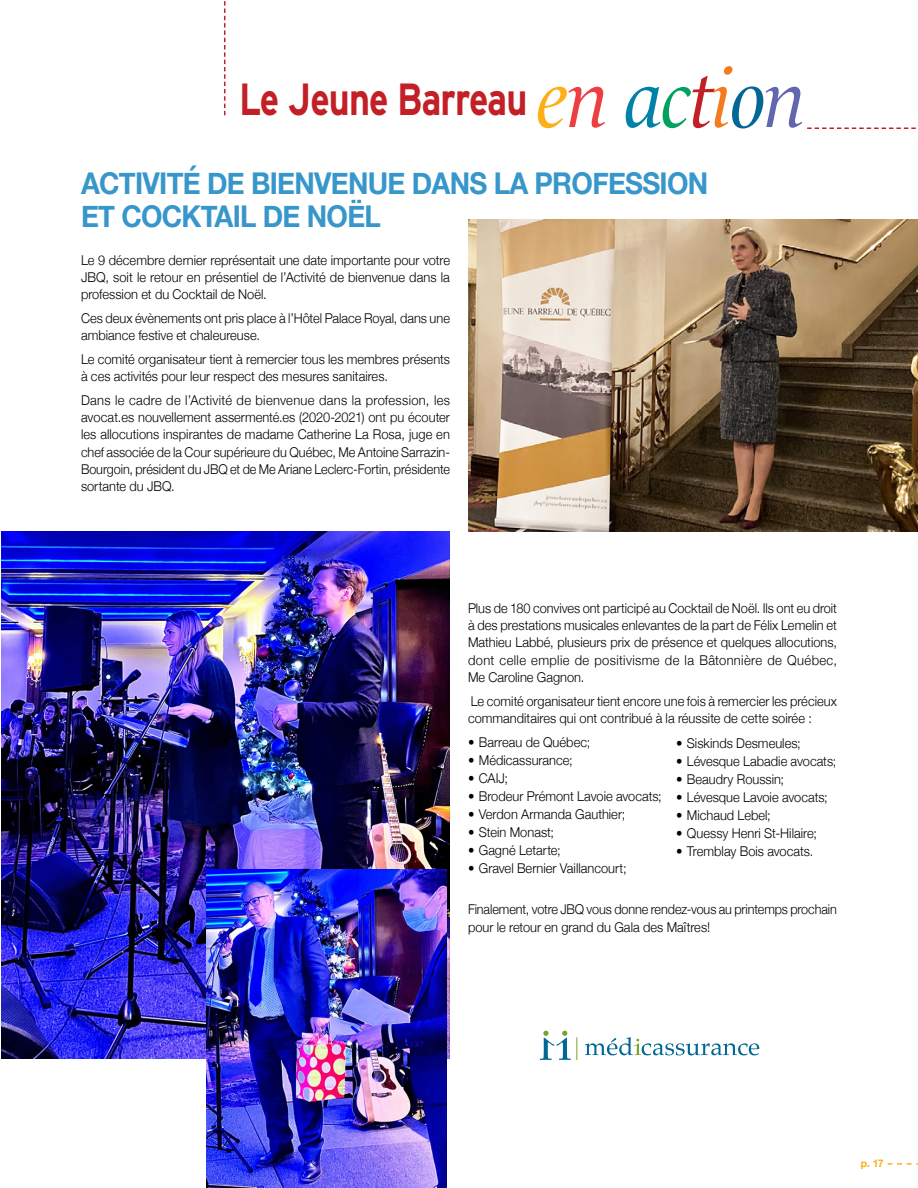
<style>
.page{position:relative;width:918px;height:1188px;background:#fff}
.page>*{position:absolute;margin:0;border:0;box-sizing:border-box;transform-origin:0 0}
.t1{font:700 45px "Interstate";letter-spacing:-.025em;color:#c22026;scale:.8 1}
.t2{font:700 30px/33px "Helvetica Neue";letter-spacing:-.025em;color:#3796ca;scale:.92 1}
.t3{font:300 13.5px/17.2px "Helvetica Neue";color:#000;scale:.95 1}
.t4{font:300 13.5px/17.2px "Helvetica Neue";color:#000;text-align:justify;scale:.96 1}
.t5{font:300 13.5px/17.2px "Helvetica Neue";color:#000;text-align:justify;scale:.94 1}
.t6{font:300 13.5px/17.2px "Helvetica Neue";color:#000;scale:.93 1}
.t7{font:700 10.5px "Helvetica Neue";color:#fcaf17}
.s1{font-family:"Le Monde Livre Std";font-weight:400;font-style:italic;font-size:82.5px;color:#fcaf17}
.s2{font-family:"Le Monde Livre Std";font-weight:400;font-style:italic;font-size:82.5px;color:#ef3e42}
.s3{font-family:"Le Monde Livre Std";font-weight:400;font-style:italic;font-size:82.5px;color:#0081a8}
.s4{font-family:"Le Monde Livre Std";font-weight:400;font-style:italic;font-size:82.5px;color:#00a160}
.s5{font-family:"Le Monde Livre Std";font-weight:400;font-style:italic;font-size:82.5px}
.s6{font-family:"Le Monde Livre Std";font-weight:400;font-style:italic;font-size:82.5px;color:#f47b20}
.s7{font-family:"Le Monde Livre Std";font-weight:400;font-style:italic;font-size:82.5px;color:#006892}
.s8{font-family:"Le Monde Livre Std";font-weight:400;font-style:italic;font-size:82.5px;color:#6166af}
</style>
<div class="page">
<svg style="left:888px;top:1163px;width:30px;height:2px"></svg>
<svg style="left:224px;top:1px;width:1px;height:114px"></svg>
<svg style="left:585px;top:1037px;width:174px;height:18px"></svg>
<svg style="left:540px;top:1031px;width:37px;height:29px"></svg>
<svg style="left:807px;top:128px;width:109px;height:1px"></svg>
<img style="left:468px;top:219px;width:450px;height:312px">
<img style="left:2px;top:531px;width:448px;height:527px">
<img style="left:207px;top:869px;width:240px;height:319px">
<h1 class="t1" style="left:239px;top:74px;width:710px">Le Jeune Barreau <span class="s1">e</span><span class="s2">n</span> <span class="s3">a</span><span class="s4">c</span><span class="s5">t</span><span class="s6">i</span><span class="s7">o</span><span class="s8">n</span></h1>
<h2 class="t2" style="left:81px;top:168px;width:683px">ACTIVITÉ DE BIENVENUE DANS LA PROFESSION<br>ET COCKTAIL DE NOËL</h2>
<p class="t3" style="left:81px;top:250px;width:390px;text-align:justify">Le 9 décembre dernier représentait une date importante pour votre JBQ, soit le retour en présentiel de l’Activité de bienvenue dans la profession et du Cocktail de Noël.</p>
<p class="t3" style="left:81px;top:309px;width:390px">Ces deux évènements ont pris place à l’Hôtel Palace Royal, dans une ambiance festive et chaleureuse.</p>
<p class="t3" style="left:81px;top:349px;width:390px">Le comité organisateur tient à remercier tous les membres présents à ces activités pour leur respect des mesures sanitaires.</p>
<p class="t4" style="left:81px;top:390px;width:386px">Dans le cadre de l’Activité de bienvenue dans la profession, les avocat.es nouvellement assermenté.es (2020-2021) ont pu écouter les allocutions inspirantes de madame Catherine La Rosa, juge en chef associée de la Cour supérieure du Québec, Me Antoine Sarrazin-Bourgoin, président du JBQ et de Me Ariane Leclerc-Fortin, présidente sortante du JBQ.</p>
<p class="t5" style="left:468px;top:599px;width:394px">Plus de 180 convives ont participé au Cocktail de Noël. Ils ont eu droit à des prestations musicales enlevantes de la part de Félix Lemelin et Mathieu Labbé, plusieurs prix de présence et quelques allocutions, dont celle emplie de positivisme de la Bâtonnière de Québec, Me Caroline Gagnon.</p>
<p class="t3" style="left:468px;top:691px;width:390px">Le comité organisateur tient encore une fois à remercier les précieux commanditaires qui ont contribué à la réussite de cette soirée :</p>
<p class="t3" style="left:468px;top:733px;width:130px">• Barreau de Québec;</p>
<p class="t3" style="left:468px;top:751px;width:112px">• Médicassurance;</p>
<p class="t3" style="left:468px;top:769px;width:44px">• CAIJ;</p>
<p class="t3" style="left:468px;top:787px;width:206px">• Brodeur Prémont Lavoie avocats;</p>
<p class="t3" style="left:468px;top:805px;width:167px">• Verdon Armanda Gauthier;</p>
<p class="t3" style="left:468px;top:823px;width:92px">• Stein Monast;</p>
<p class="t3" style="left:468px;top:841px;width:99px">• Gagné Letarte;</p>
<p class="t3" style="left:468px;top:859px;width:168px">• Gravel Bernier Vaillancourt;</p>
<p class="t6" style="left:468px;top:900px;width:398px">Finalement, votre JBQ vous donne rendez-vous au printemps prochain pour le retour en grand du Gala des Maîtres!</p>
<p class="t3" style="left:676px;top:733px;width:133px">• Siskinds Desmeules;</p>
<p class="t3" style="left:676px;top:751px;width:170px">• Lévesque Labadie avocats;</p>
<p class="t3" style="left:676px;top:769px;width:115px">• Beaudry Roussin;</p>
<p class="t3" style="left:676px;top:787px;width:161px">• Lévesque Lavoie avocats;</p>
<p class="t3" style="left:676px;top:805px;width:101px">• Michaud Lebel;</p>
<p class="t3" style="left:676px;top:823px;width:150px">• Quessy Henri St-Hilaire;</p>
<p class="t3" style="left:676px;top:841px;width:146px">• Tremblay Bois avocats.</p>
<p class="t7" style="left:861px;top:1155px;width:24px">p. 17</p>
</div>
